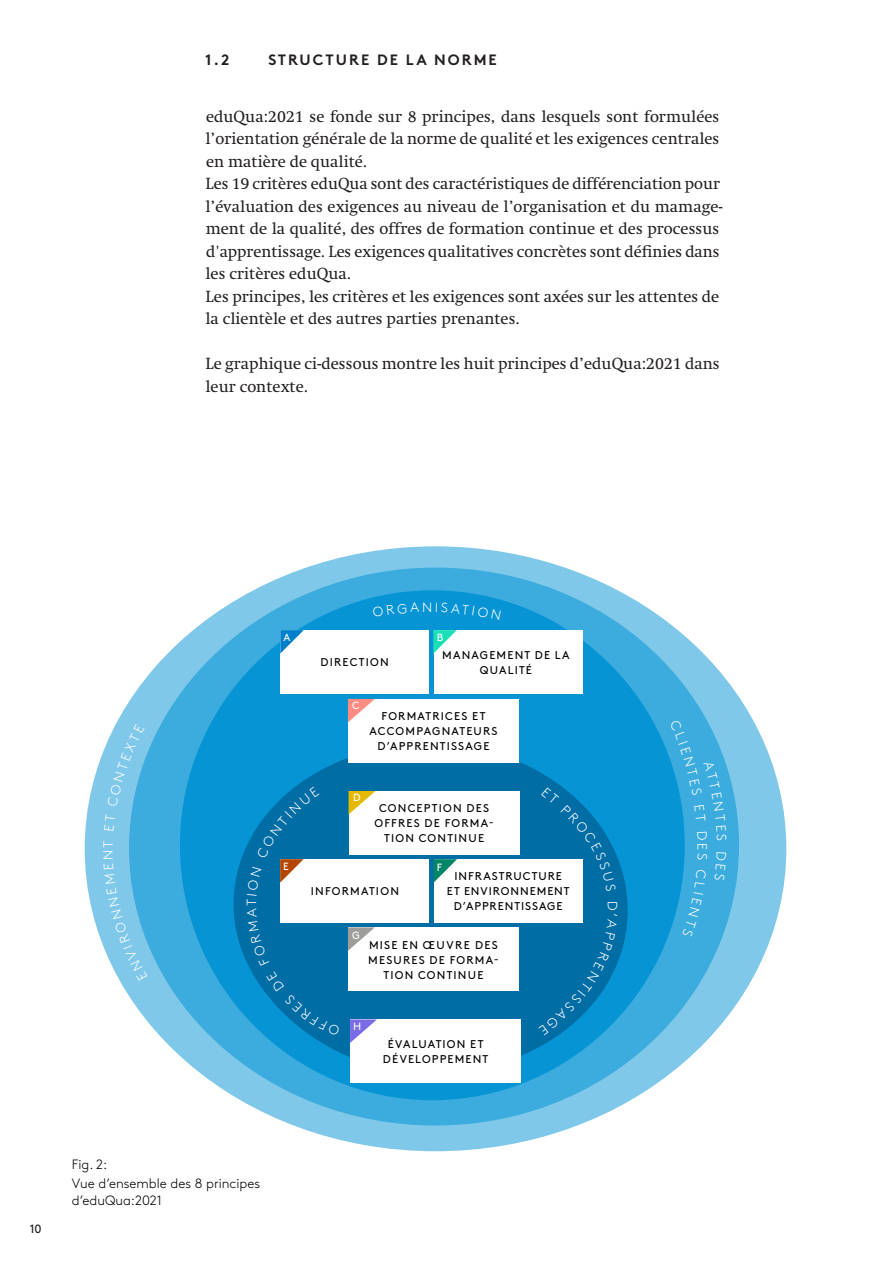
<style>
.page{position:relative;width:893px;height:1263px;background:#fff}
.page>*{position:absolute;margin:0;border:0;box-sizing:border-box;transform-origin:0 0}
.LAUFTEXT_BLOCKSATZ{font:16.5px/22.5px "Swift LT Pro";color:#231f20}
.UNTERTITEL_Kapitel{font:700 15px "Brown Pro";letter-spacing:.13em;color:#231f20}
.t1{font:300 13.5px/19.2px "Brown Pro";color:#000}
.t2{font:300 13.5px "Brown Pro";color:#fff}
.t3{font:12px "Brown Pro";color:#231f20}
.t4{font:11.25px/15px "Brown Pro";letter-spacing:.1em;color:#000;text-align:center}
.t5{font:10.5px "Brown Pro";color:#fff}
</style>
<div class="page">
<div style="left:85px;top:546px;width:701px;height:605px;background:#80c8e9;border-radius:50%"></div>
<svg style="left:129px;top:568px;width:610px;height:557px;background:#23a0d8"></svg>
<svg style="left:232px;top:743px;width:396px;height:330px;background:#0a83bd"></svg>
<div style="left:280px;top:630px;width:149px;height:64px;background:#fff"></div>
<svg style="left:280px;top:630px;width:24px;height:24px"></svg>
<div style="left:434px;top:630px;width:148px;height:64px;background:#fff"></div>
<svg style="left:433px;top:630px;width:24px;height:24px"></svg>
<div style="left:348px;top:699px;width:171px;height:64px;background:#fff"></div>
<svg style="left:348px;top:699px;width:27px;height:23px"></svg>
<div style="left:349px;top:791px;width:170px;height:64px;background:#fff"></div>
<svg style="left:349px;top:791px;width:26px;height:23px"></svg>
<div style="left:281px;top:859px;width:148px;height:64px;background:#fff"></div>
<div style="left:434px;top:859px;width:149px;height:64px;background:#fff"></div>
<svg style="left:434px;top:859px;width:23px;height:23px"></svg>
<div style="left:348px;top:927px;width:171px;height:64px;background:#fff"></div>
<svg style="left:348px;top:927px;width:27px;height:24px"></svg>
<div style="left:350px;top:1019px;width:171px;height:64px;background:#fff"></div>
<svg style="left:350px;top:1019px;width:27px;height:24px"></svg>
<svg style="left:373px;top:603px;width:46px;height:14px"></svg>
<svg style="left:436px;top:602px;width:65px;height:18px"></svg>
<svg style="left:103px;top:841px;width:44px;height:139px"></svg>
<svg style="left:107px;top:724px;width:38px;height:83px"></svg>
<svg style="left:714px;top:852px;width:12px;height:28px"></svg>
<svg style="left:541px;top:787px;width:75px;height:104px"></svg>
<svg style="left:538px;top:902px;width:79px;height:133px;background:#1880b4"></svg>
<svg style="left:670px;top:719px;width:56px;height:122px;background:#39aadc"></svg>
<svg style="left:697px;top:853px;width:10px;height:7px"></svg>
<div style="left:682px;top:869px;width:24px;height:68px;background:#3cabdd"></div>
<svg style="left:247px;top:787px;width:93px;height:248px"></svg>
<p class="UNTERTITEL_Kapitel" style="left:205px;top:48px;width:26px">1.2</p>
<p class="UNTERTITEL_Kapitel" style="left:268px;top:48px;width:230px">STRUCTURE DE LA NORME</p>
<p class="LAUFTEXT_BLOCKSATZ" style="left:206px;top:105px;width:515px;text-align:justify">eduQua:2021 se fonde sur 8 principes, dans lesquels sont formulées l’orientation générale de la norme de qualité et les exigences centrales en matière de qualité.</p>
<p class="LAUFTEXT_BLOCKSATZ" style="left:206px;top:172px;width:519px">Les 19 critères eduQua sont des caractéristiques de différenciation pour l’évaluation des exigences au niveau de l’organisation et du mamage&shy;ment de la qualité, des offres de formation continue et des processus d'apprentissage. Les exigences qualitatives concrètes sont définies dans les critères eduQua.</p>
<p class="LAUFTEXT_BLOCKSATZ" style="left:206px;top:285px;width:515px">Les principes, les critères et les exigences sont axées sur les attentes de la clientèle et des autres parties prenantes.</p>
<p class="LAUFTEXT_BLOCKSATZ" style="left:206px;top:352px;width:516px">Le graphique ci-dessous montre les huit principes d’eduQua:2021 dans leur contexte.</p>
<p class="t5" style="left:283px;top:629px;width:8px">A</p>
<p class="t5" style="left:283px;top:858px;width:7px">E</p>
<p class="t2" style="left:422px;top:597px;width:12px">N</p>
<p class="t4" style="left:321px;top:654px;width:70px">DIRECTION</p>
<p class="t5" style="left:352px;top:698px;width:9px">C</p>
<p class="t5" style="left:437px;top:629px;width:8px">B</p>
<p class="t4" style="left:442px;top:646px;width:129px">MANAGEMENT DE LA<br>QUALITÉ</p>
<p class="t4" style="left:370px;top:708px;width:129px">FORMATRICES ET<br>ACCOMPAGNATEURS<br>D’APPRENTISSAGE</p>
<p class="t5" style="left:353px;top:790px;width:9px">D</p>
<p class="t4" style="left:374px;top:800px;width:121px">CONCEPTION DES<br>OFFRES DE FORMA-<br>TION CONTINUE</p>
<p class="t4" style="left:311px;top:883px;width:90px">INFORMATION</p>
<p class="t5" style="left:437px;top:859px;width:7px">F</p>
<p class="t4" style="left:447px;top:868px;width:124px">INFRASTRUCTURE<br>ET ENVIRONNEMENT<br>D’APPRENTISSAGE</p>
<p class="t5" style="left:352px;top:928px;width:9px">G</p>
<p class="t4" style="left:368px;top:936px;width:132px">MISE EN ŒUVRE DES<br>MESURES DE FORMA-<br>TION CONTINUE</p>
<p class="t5" style="left:353px;top:1018px;width:10px">H</p>
<p class="t4" style="left:383px;top:1036px;width:107px">ÉVALUATION ET<br>DÉVELOPPEMENT</p>
<p class="t3" style="left:30px;top:1220px;width:13px">10</p>
<p class="t1" style="left:72px;top:1154px;width:190px">Fig. 2:<br>Vue d’ensemble des 8 principes</p>
<p class="t1" style="left:72px;top:1189px;width:92px">d’eduQua:2021</p>
<p class="t2" style="left:712px;top:843px;width:9px;rotate:90deg">E</p>
</div>
